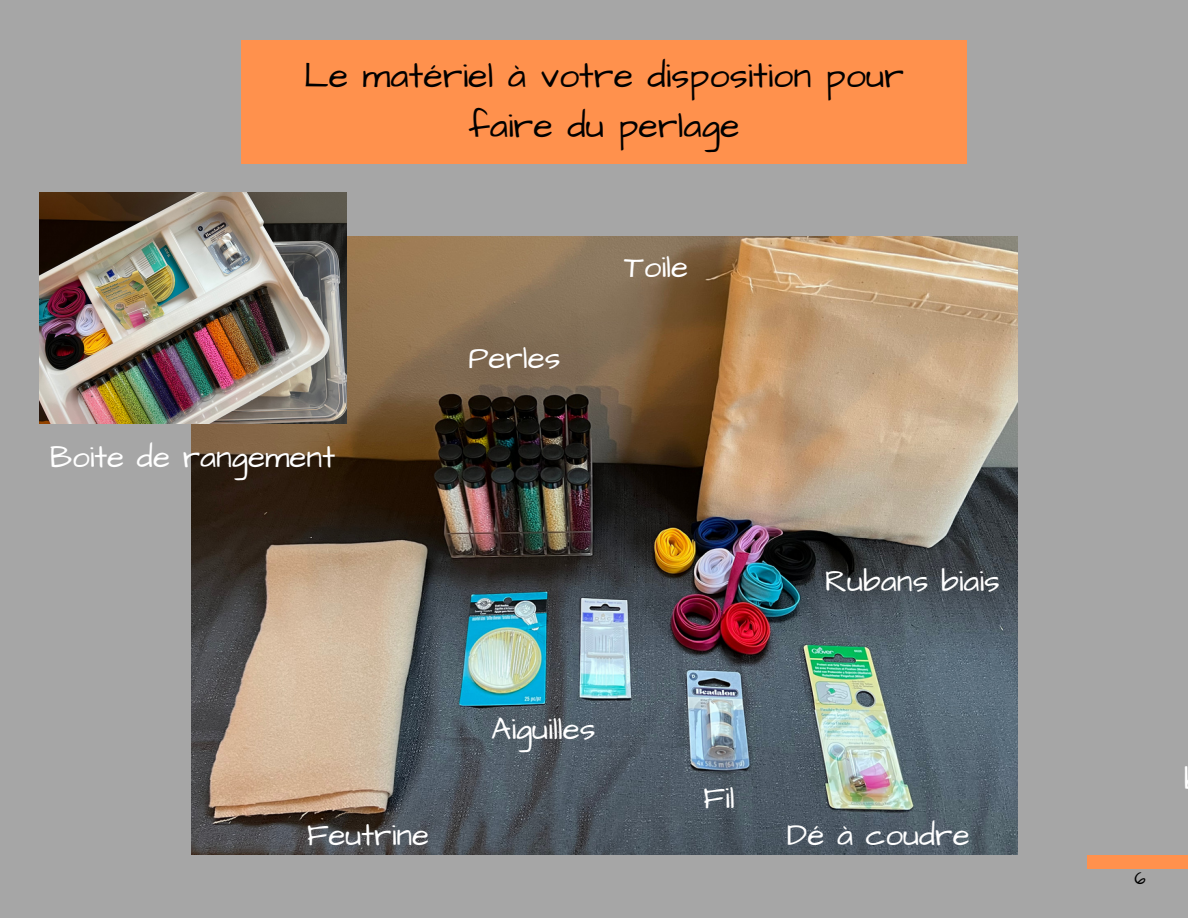
<style>
.page{position:relative;width:1188px;height:918px;background:#a6a6a6}
.page>*{position:absolute;margin:0;border:0;box-sizing:border-box;transform-origin:0 0}
.t1{font:36px/49.5px "Architects Daughter";color:#000;text-align:center}
.t2{font:31.5px "Architects Daughter";color:#fff}
.t3{font:18px "Architects Daughter";color:#000}
</style>
<div class="page">
<div style="left:1087px;top:855px;width:101px;height:14px;background:#ff914d"></div>
<div style="left:241px;top:40px;width:726px;height:124px;background:#ff914d"></div>
<img style="left:192px;top:236px;width:825px;height:619px">
<img style="left:39px;top:193px;width:307px;height:231px">
<p class="t1" style="left:304px;top:52px;width:602px">Le matériel à votre disposition pour faire du perlage</p>
<p class="t2" style="left:50px;top:436px;width:287px">Boite de rangement</p>
<p class="t2" style="left:468px;top:337px;width:94px">Perles</p>
<p class="t2" style="left:624px;top:246px;width:66px">Toile</p>
<p class="t2" style="left:307px;top:814px;width:124px">Feutrine</p>
<p class="t2" style="left:491px;top:708px;width:106px">Aiguilles</p>
<p class="t2" style="left:703px;top:777px;width:33px">Fil</p>
<p class="t2" style="left:825px;top:560px;width:177px">Rubans biais</p>
<p class="t2" style="left:787px;top:814px;width:184px">Dé à coudre</p>
<p class="t3" style="left:1134px;top:866px;width:13px">6</p>
</div>
